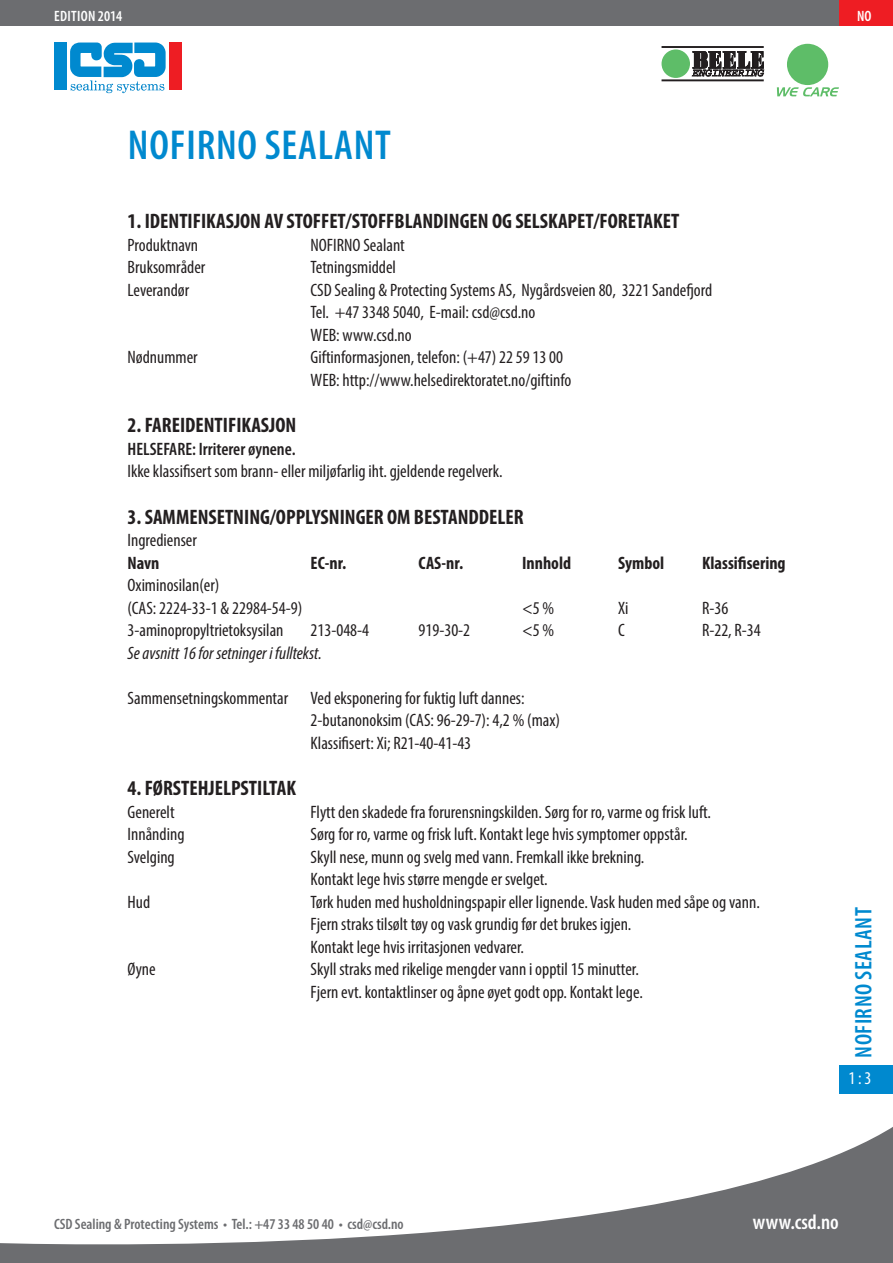
<style>
.page{position:relative;width:893px;height:1263px;background:#fff}
.page>*{position:absolute;margin:0;border:0;box-sizing:border-box;transform-origin:0 0}
.t1{font:600 condensed 42px "Myriad Pro";letter-spacing:.02em;color:#0089cf}
.t2{font:600 condensed 24px "Myriad Pro";letter-spacing:.02em;color:#0089cf}
.t3{font:700 condensed 21px "Myriad Pro";color:#231f20}
.t4{font:600 condensed 21px "Myriad Pro";color:#fff}
.t5{font:condensed 18px/22.5px "Myriad Pro";color:#231f20}
.t6{font:700 condensed 18px "Myriad Pro";color:#231f20}
.t7{font:italic condensed 18px "Myriad Pro";color:#231f20}
.t8{font:600 condensed 18px "Myriad Pro";color:#231f20}
.t9{font:condensed 18px "Myriad Pro";color:#fff}
.t10{font:600 condensed 15px "Myriad Pro";color:#6c6d70}
.t11{font:600 condensed 15px "Myriad Pro";letter-spacing:.02em;color:#fff}
</style>
<div class="page">
<div style="left:0;top:0;width:893px;height:26px;background:#6c6d70"></div>
<svg style="left:0;top:1127px;width:893px;height:136px"></svg>
<div style="left:169px;top:43px;width:12px;height:47px;background:#ee1d23"></div>
<svg style="left:70px;top:43px;width:96px;height:50px"></svg>
<div style="left:54px;top:43px;width:12px;height:47px;background:#0089cf"></div>
<div style="left:839px;top:1065px;width:54px;height:28px;background:#0089cf"></div>
<hr style="left:661px;top:79px;width:103px;height:2px;background:#231f20">
<hr style="left:661px;top:46px;width:103px;height:2px;background:#231f20">
<svg style="left:686px;top:51px;width:78px;height:26px"></svg>
<div style="left:661px;top:49px;width:29px;height:29px;background:#5ebd68;border-radius:50%"></div>
<div style="left:787px;top:44px;width:41px;height:41px;background:#5ebd68;border-radius:50%"></div>
<svg style="left:777px;top:87px;width:62px;height:9px"></svg>
<div style="left:839px;top:0;width:54px;height:26px;background:#ee1d23"></div>
<p class="t11" style="left:54px;top:7px;width:70px">EDITION 2014</p>
<h1 class="t1" style="left:128px;top:119px;width:265px">NOFIRNO SEALANT</h1>
<p class="t3" style="left:128px;top:208px;width:553px">1. IDENTIFIKASJON AV STOFFET/STOFFBLANDINGEN OG SELSKAPET/FORETAKET</p>
<p class="t5" style="left:128px;top:233px;width:72px">Produktnavn</p>
<p class="t5" style="left:311px;top:233px;width:96px">NOFIRNO Sealant</p>
<p class="t5" style="left:128px;top:256px;width:79px">Bruksområder</p>
<p class="t5" style="left:311px;top:256px;width:87px">Tetningsmiddel</p>
<p class="t5" style="left:128px;top:278px;width:63px">Leverandør</p>
<p class="t5" style="left:311px;top:278px;width:403px">CSD Sealing &amp; Protecting Systems AS, Nygårdsveien 80, 3221 Sandefjord<br>Tel. +47 3348 5040, E-mail: csd@csd.no<br>WEB: www.csd.no</p>
<p class="t5" style="left:128px;top:346px;width:72px">Nødnummer</p>
<p class="t5" style="left:311px;top:346px;width:262px">Giftinformasjonen, telefon: (+47) 22 59 13 00<br>WEB: http://www.helsedirektoratet.no/giftinfo</p>
<p class="t3" style="left:128px;top:412px;width:170px">2. FAREIDENTIFIKASJON</p>
<p class="t8" style="left:128px;top:438px;width:169px">HELSEFARE: Irriterer øynene.</p>
<p class="t5" style="left:128px;top:460px;width:377px">Ikke klassifisert som brann- eller miljøfarlig iht. gjeldende regelverk.</p>
<p class="t3" style="left:128px;top:504px;width:398px">3. SAMMENSETNING/OPPLYSNINGER OM BESTANDDELER</p>
<p class="t5" style="left:128px;top:529px;width:71px">Ingredienser</p>
<p class="t6" style="left:128px;top:552px;width:33px">Navn</p>
<p class="t6" style="left:311px;top:552px;width:37px">EC-nr.</p>
<p class="t6" style="left:419px;top:552px;width:46px">CAS-nr.</p>
<p class="t6" style="left:522px;top:552px;width:51px">Innhold</p>
<p class="t6" style="left:618px;top:552px;width:48px">Symbol</p>
<p class="t6" style="left:702px;top:552px;width:85px">Klassifisering</p>
<p class="t5" style="left:128px;top:574px;width:176px">Oximinosilan(er)<br>(CAS: 2224-33-1 &amp; 22984-54-9)</p>
<p class="t5" style="left:522px;top:596px;width:34px">&lt;5 %</p>
<p class="t5" style="left:618px;top:596px;width:12px">Xi</p>
<p class="t5" style="left:702px;top:596px;width:28px">R-36</p>
<p class="t5" style="left:128px;top:619px;width:158px">3-aminopropyltrietoksysilan</p>
<p class="t5" style="left:311px;top:619px;width:60px">213-048-4</p>
<p class="t5" style="left:419px;top:619px;width:53px">919-30-2</p>
<p class="t5" style="left:522px;top:619px;width:34px">&lt;5 %</p>
<p class="t5" style="left:618px;top:619px;width:8px">C</p>
<p class="t5" style="left:702px;top:619px;width:60px">R-22, R-34</p>
<p class="t7" style="left:128px;top:642px;width:196px">Se avsnitt 16 for setninger i fulltekst.</p>
<p class="t5" style="left:311px;top:686px;width:251px;text-indent:-183px">Sammensetningskommentar Ved eksponering for fuktig luft dannes:<br>2-butanonoksim (CAS: 96-29-7): 4,2 % (max)<br>Klassifisert: Xi; R21-40-41-43</p>
<p class="t3" style="left:128px;top:775px;width:170px">4. FØRSTEHJELPSTILTAK</p>
<p class="t5" style="left:128px;top:800px;width:49px">Generelt</p>
<p class="t5" style="left:311px;top:800px;width:402px">Flytt den skadede fra forurensningskilden. Sørg for ro, varme og frisk luft.</p>
<p class="t5" style="left:128px;top:823px;width:58px">Innånding</p>
<p class="t5" style="left:311px;top:823px;width:379px">Sørg for ro, varme og frisk luft. Kontakt lege hvis symptomer oppstår.</p>
<p class="t5" style="left:128px;top:845px;width:49px">Svelging</p>
<p class="t5" style="left:311px;top:845px;width:335px">Skyll nese, munn og svelg med vann. Fremkall ikke brekning.<br>Kontakt lege hvis større mengde er svelget.</p>
<p class="t5" style="left:128px;top:890px;width:24px">Hud</p>
<p class="t5" style="left:311px;top:890px;width:451px">Tørk huden med husholdningspapir eller lignende. Vask huden med såpe og vann.<br>Fjern straks tilsølt tøy og vask grundig før det brukes igjen.<br>Kontakt lege hvis irritasjonen vedvarer.</p>
<p class="t5" style="left:128px;top:958px;width:30px">Øyne</p>
<p class="t5" style="left:311px;top:958px;width:334px">Skyll straks med rikelige mengder vann i opptil 15 minutter.<br>Fjern evt. kontaktlinser og åpne øyet godt opp. Kontakt lege.</p>
<p class="t11" style="left:857px;top:7px;width:16px">NO</p>
<h2 class="t2" style="left:849px;top:1058px;width:152px;rotate:-90deg">NOFIRNO SEALANT</h2>
<p class="t9" style="left:848px;top:1067px;width:25px">1 : 3</p>
<p class="t10" style="left:54px;top:1215px;width:351px">CSD Sealing &amp; Protecting Systems • Tel.: +47 33 48 50 40 • csd@csd.no</p>
<p class="t4" style="left:753px;top:1209px;width:88px">www.csd.no</p>
</div>
